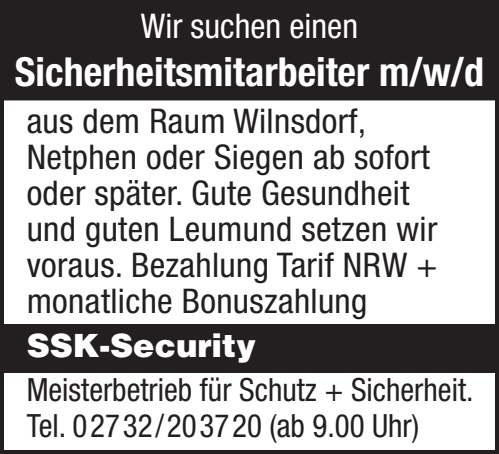
<style>
.page{position:relative;width:499px;height:454px;background:#fff}
.page>*{position:absolute;margin:0;border:0;box-sizing:border-box;transform-origin:0 0}
.t1{font:700 condensed 40px "Helvetica Neue LT";color:#fff}
.t2{font:condensed 34px/36px "Helvetica Neue LT";letter-spacing:.01em;color:#231f20}
.t3{font:condensed 34px "Helvetica Neue LT";color:#fff}
.t4{font:condensed 32px/36px "Helvetica Neue LT";color:#231f20}
.t5{font:900 32px "Helvetica LT";color:#fff}
</style>
<div class="page">
<div style="left:0;top:324px;width:499px;height:48px;background:#231f20"></div>
<div style="left:2px;top:2px;width:495px;height:96px;background:#231f20"></div>
<div style="left:0;top:0;width:499px;height:100px;border:4px solid #231f20"></div>
<div style="left:0;top:0;width:499px;height:454px;border:4px solid #231f20"></div>
<p class="t3" style="left:141px;top:6px;width:219px">Wir suchen einen</p>
<p class="t1" style="left:15px;top:47px;width:471px">Sicherheitsmitarbeiter m/w/d</p>
<p class="t2" style="left:27px;top:103px;width:412px">aus dem Raum Wilnsdorf,<br>Netphen oder Siegen ab sofort oder später. Gute Gesundheit und guten Leumund setzen wir voraus. Bezahlung Tarif NRW + monatliche Bonuszahlung</p>
<p class="t5" style="left:27px;top:325px;width:231px">SSK-Security</p>
<p class="t4" style="left:27px;top:371px;width:448px">Meisterbetrieb für Schutz + Sicherheit.<br>Tel. 02732/203720 (ab 9.00 Uhr)</p>
</div>
